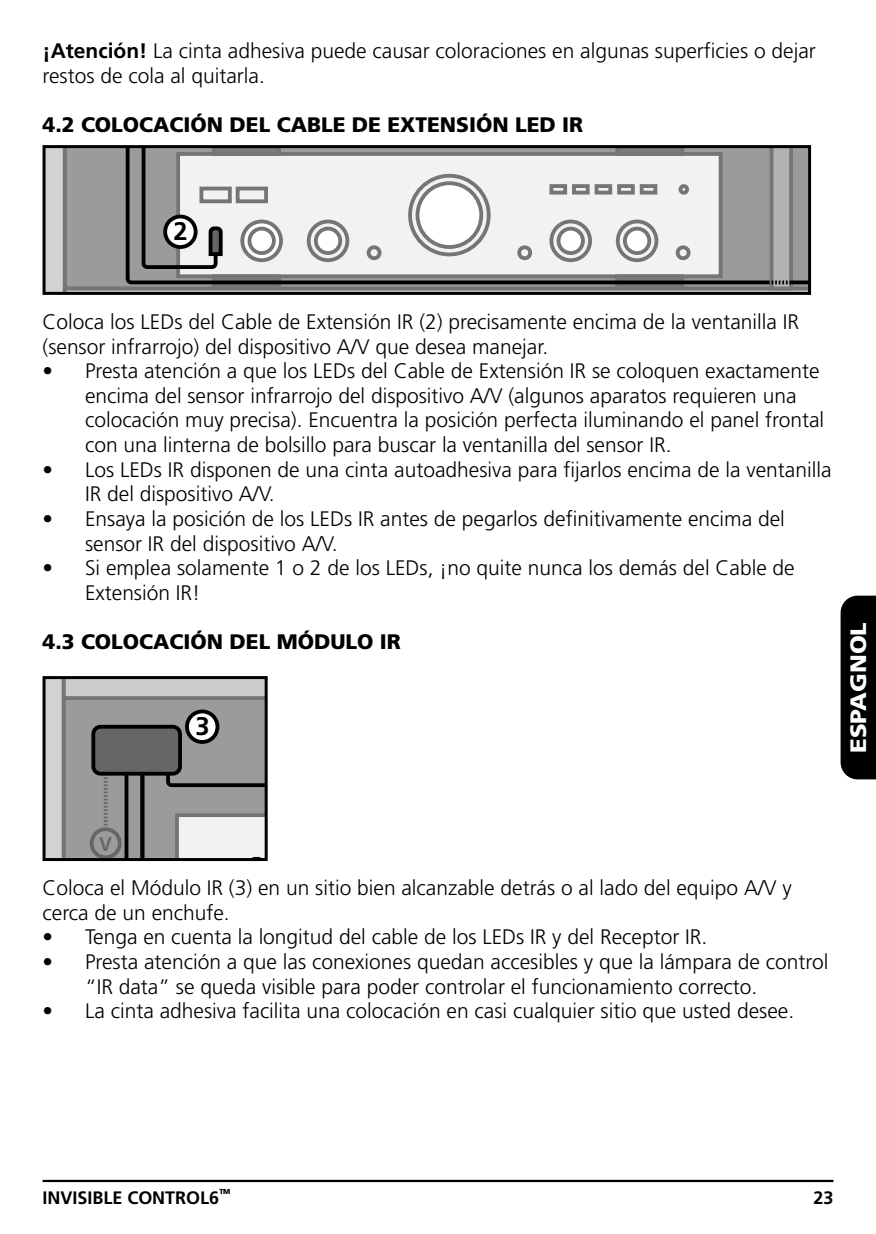
<style>
.page{position:relative;width:876px;height:1234px;background:#fff}
.page>*{position:absolute;margin:0;border:0;box-sizing:border-box;transform-origin:0 0}
.t1{font:700 25.5px "Frutiger";color:#000}
.t2{font:900 22.2px "Frutiger";color:#fff;scale:1.08 1}
.t3{font:300 21px/24.6px "Frutiger";color:#000}
.t4{font:900 21px "Frutiger";color:#000}
.t5{font:600 20.4px "Myriad Pro";color:#666}
.t6{font:700 18px "Frutiger";color:#000}
.t7{font:900 7.2px "Frutiger";color:#000}
.s1{font-weight:700}
</style>
<div class="page">
<svg style="left:47px;top:680px;width:217px;height:176px;background:#a5a5a5"></svg>
<div style="left:90px;top:827px;width:32px;height:30px;border:4px solid #666;border-radius:50%"></div>
<div style="left:93px;top:726px;width:87px;height:47px;background:#666;border-radius:7px"></div>
<div style="left:91px;top:724px;width:91px;height:51px;border:4px solid #000;border-radius:7px"></div>
<div style="left:187px;top:711px;width:30px;height:30px;background:#fff;border-radius:50%"></div>
<div style="left:185px;top:709px;width:34px;height:34px;border:4px solid #000;border-radius:50%"></div>
<div style="left:43px;top:676px;width:225px;height:184px;border:3px solid #000"></div>
<svg style="left:47px;top:149px;width:760px;height:142px"></svg>
<div style="left:165px;top:216px;width:31px;height:31px;background:#fff;border-radius:50%"></div>
<div style="left:163px;top:214px;width:35px;height:35px;border:4px solid #000;border-radius:50%"></div>
<div style="left:43px;top:145px;width:768px;height:150px;border:3px solid #000"></div>
<div style="left:841px;top:595px;width:35px;height:184px;background:#000"></div>
<hr style="left:43px;top:1179px;width:790px;height:2px;background:#000">
<p class="t3" style="left:43px;top:40px;width:775px"><span class="s1">¡Atención!</span> La cinta adhesiva puede causar coloraciones en algunas superficies o dejar restos de cola al quitarla.</p>
<p class="t4" style="left:43px;top:116px;width:542px">4.2 COLOCACIÓN DEL CABLE DE EXTENSIÓN LED IR</p>
<p class="t1" style="left:174px;top:216px;width:16px">2</p>
<p class="t3" style="left:43px;top:311px;width:758px">Coloca los LEDs del Cable de Extensión IR (2) precisamente encima de la ventanilla IR (sensor infrarrojo) del dispositivo A/V que desea manejar.</p>
<p class="t3" style="left:85px;top:360px;width:741px;text-indent:-43px">• Presta atención a que los LEDs del Cable de Extensión IR se coloquen exactamente encima del sensor infrarrojo del dispositivo A/V (algunos aparatos requieren una colocación muy precisa). Encuentra la posición perfecta iluminando el panel frontal con una linterna de bolsillo para buscar la ventanilla del sensor IR.</p>
<p class="t3" style="left:85px;top:458px;width:748px;text-indent:-43px">• Los LEDs IR disponen de una cinta autoadhesiva para fijarlos encima de la ventanilla<br>IR del dispositivo A/V.</p>
<p class="t3" style="left:85px;top:507px;width:701px;text-indent:-43px">• Ensaya la posición de los LEDs IR antes de pegarlos definitivamente encima del sensor IR del dispositivo A/V.</p>
<p class="t3" style="left:85px;top:557px;width:711px;text-indent:-43px">• Si emplea solamente 1 o 2 de los LEDs, ¡no quite nunca los demás del Cable de<br>Extensión IR!</p>
<p class="t4" style="left:43px;top:633px;width:360px">4.3 COLOCACIÓN DEL MÓDULO IR</p>
<p class="t1" style="left:196px;top:711px;width:16px">3</p>
<p class="t2" style="left:850px;top:753px;width:123px;rotate:-90deg">ESPAGNOL</p>
<p class="t5" style="left:100px;top:831px;width:14px">V</p>
<p class="t3" style="left:43px;top:876px;width:751px">Coloca el Módulo IR (3) en un sitio bien alcanzable detrás o al lado del equipo A/V y cerca de un enchufe.</p>
<p class="t3" style="left:43px;top:926px;width:666px">• Tenga en cuenta la longitud del cable de los LEDs IR y del Receptor IR.</p>
<p class="t3" style="left:85px;top:950px;width:745px;text-indent:-43px">• Presta atención a que las conexiones quedan accesibles y que la lámpara de control “IR data” se queda visible para poder controlar el funcionamiento correcto.</p>
<p class="t3" style="left:43px;top:999px;width:753px">• La cinta adhesiva facilita una colocación en casi cualquier sitio que usted desee.</p>
<p class="t7" style="left:219px;top:1188px;width:13px">TM</p>
<p class="t6" style="left:42px;top:1190px;width:178px">INVISIBLE CONTROL6</p>
<p class="t6" style="left:813px;top:1190px;width:22px">23</p>
</div>
